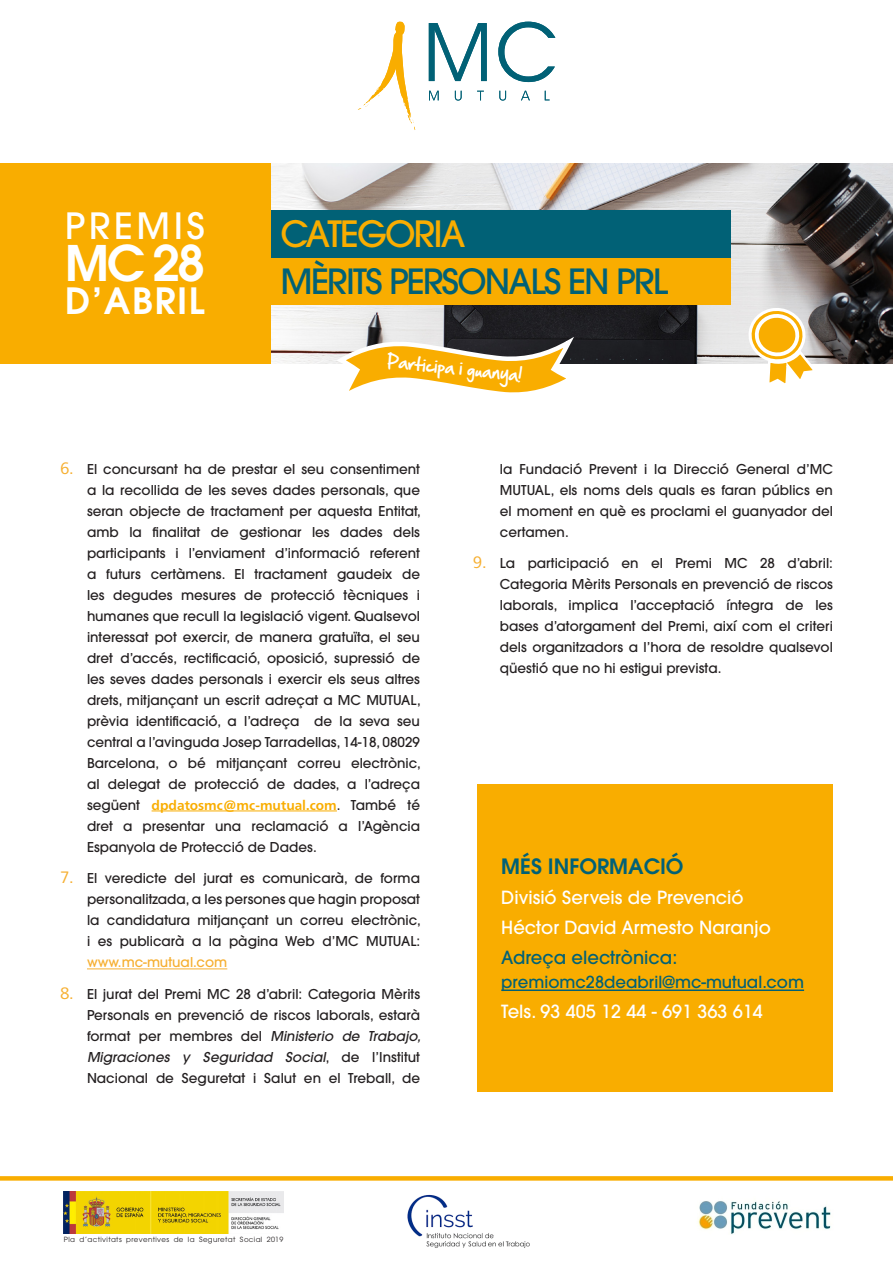
<style>
.page{position:relative;width:893px;height:1263px;background:#fff}
.page>*{position:absolute;margin:0;border:0;box-sizing:border-box;transform-origin:0 0}
.t1{font:600 48.75px "ITC Avant Garde Std";color:#fff}
.t2{font:500 36px "ITC Avant Garde Std";letter-spacing:-.05em;color:#f9ad00}
.t3{font:600 36px "ITC Avant Garde Std";letter-spacing:.045em;color:#fff}
.t4{font:500 36px "ITC Avant Garde Std";letter-spacing:.1em;color:#fff}
.t5{font:500 34.5px "ITC Avant Garde Std";letter-spacing:-.05em;color:#016176}
.Texto_normal{font:600 21px "ITC Avant Garde Std";color:#016176}
.Texto_normal-2{font:500 18px "ITC Avant Garde Std";color:#fff}
.Texto_normal-3{font:500 18px "ITC Avant Garde Std";color:#016176}
.Texto_normal-4{font:500 16.5px "ITC Avant Garde Std";color:#016176}
.t6{font:15.75px "Hand Of Sean";color:#fff}
.t7{font:500 13.5px/21px "ITC Avant Garde Std";color:#231f20;text-align:justify}
.t8{font:7.05px "ITC Avant Garde Pro";letter-spacing:.05em;color:#231f20}
.s1{font-family:"Frutiger Neue LT Pro";font-weight:400;font-size:16.5px;color:#f6af31}
.s2{font-family:"Frutiger Neue LT Pro";font-weight:700;color:#f9ad00}
.s3{color:#f6af31}
.s4{font-style:italic}
</style>
<div class="page">
<img style="left:270px;top:164px;width:623px;height:200px">
<div style="left:270px;top:258px;width:460px;height:46px;background:#f9ad00"></div>
<div style="left:270px;top:210px;width:460px;height:48px;background:#016176"></div>
<svg style="left:332px;top:336px;width:250px;height:57px"></svg>
<svg style="left:358px;top:22px;width:58px;height:108px"></svg>
<svg style="left:498px;top:22px;width:57px;height:60px"></svg>
<svg style="left:455px;top:91px;width:7px;height:10px"></svg>
<svg style="left:477px;top:91px;width:7px;height:9px"></svg>
<svg style="left:499px;top:91px;width:7px;height:10px"></svg>
<svg style="left:521px;top:91px;width:9px;height:9px"></svg>
<svg style="left:545px;top:91px;width:5px;height:9px"></svg>
<svg style="left:429px;top:23px;width:58px;height:58px"></svg>
<svg style="left:429px;top:91px;width:10px;height:9px"></svg>
<svg style="left:747px;top:306px;width:73px;height:78px"></svg>
<div style="left:0;top:163px;width:270px;height:201px;background:#f9ad00"></div>
<div style="left:0;top:1176px;width:893px;height:5px;background:#f9ad00"></div>
<img style="left:407px;top:1194px;width:123px;height:54px">
<img style="left:698px;top:1201px;width:133px;height:33px">
<img style="left:64px;top:1192px;width:220px;height:41px">
<hr style="left:152px;top:811px;width:185px;height:1px;background:#f9ad00">
<hr style="left:87px;top:969px;width:140px;height:1px;background:#f6af31">
<div style="left:477px;top:784px;width:356px;height:308px;background:#f9ad00"></div>
<hr style="left:501px;top:989px;width:303px;height:2px;background:#016176">
<h2 class="t4" style="left:65px;top:203px;width:141px">PREMIS</h2>
<h1 class="t1" style="left:65px;top:231px;width:141px">MC 28</h1>
<h2 class="t3" style="left:65px;top:278px;width:141px">D’ABRIL</h2>
<h2 class="t2" style="left:280px;top:211px;width:187px">CATEGORIA</h2>
<h3 class="t5" style="left:280px;top:259px;width:389px">MÈRITS PERSONALS EN PRL</h3>
<p class="t6" style="left:388px;top:346px;width:137px;rotate:6deg">Participa i guanya!</p>
<p class="t7" style="left:87px;top:458px;width:335px;text-indent:-27px"><span class="s1">6.</span> El concursant ha de prestar el seu consentiment a la recollida de les seves dades personals, que seran objecte de tractament per aquesta Entitat, amb la finalitat de gestionar les dades dels participants i l’enviament d’informació referent a futurs certàmens. El tractament gaudeix de les degudes mesures de protecció tècniques i humanes que recull la legislació vigent. Qualsevol interessat pot exercir, de manera gratuïta, el seu dret d’accés, rectificació, oposició, supressió de les seves dades personals i exercir els seus altres drets, mitjançant un escrit adreçat a MC MUTUAL, prèvia identificació, a l’adreça de la seva seu central a l’avinguda Josep Tarradellas, 14-18, 08029<br>Barcelona, o bé mitjançant correu electrònic, al delegat de protecció de dades, a l’adreça següent <span class="s2">dpdatosmc@mc-mutual.com</span>. També té dret a presentar una reclamació a l’Agència Espanyola de Protecció de Dades.</p>
<p class="t7" style="left:87px;top:867px;width:335px;text-indent:-27px"><span class="s1">7.</span> El veredicte del jurat es comunicarà, de forma personalitzada, a les persones que hagin proposat la candidatura mitjançant un correu electrònic, i es publicarà a la pàgina Web d’MC MUTUAL: <span class="s3">www.mc-mutual.com</span></p>
<p class="t7" style="left:87px;top:983px;width:338px;text-align:left;text-indent:-27px"><span class="s1">8.</span> El jurat del Premi MC 28 d’abril: Categoria Mèrits Personals en prevenció de riscos laborals, estarà fo r m a t p e r m e m b res d e l <span class="s4">Ministerio de Trabajo, Migraciones y Seguridad Social</span>, d e l ’ I n s t i t u t Nacional de Seguretat i Salut en el Treball, de</p>
<p class="t7" style="left:500px;top:458px;width:335px">la Fundació Prevent i la Direcció General d’MC MUTUAL, els noms dels quals es faran públics en el moment en què es proclami el guanyador del certamen.</p>
<p class="t7" style="left:500px;top:552px;width:335px;text-indent:-27px"><span class="s1">9.</span> La participació en el Premi MC 28 d’abril:<br>Categoria Mèrits Personals en prevenció de riscos laborals, implica l’acceptació íntegra de les bases d’atorgament del Premi, així com el criteri dels organitzadors a l’hora de resoldre qualsevol qüestió que no hi estigui prevista.</p>
<p class="Texto_normal" style="left:501px;top:852px;width:184px">MÉS INFORMACIÓ</p>
<p class="Texto_normal-2" style="left:501px;top:886px;width:244px">Divisió Serveis de Prevenció</p>
<p class="Texto_normal-2" style="left:501px;top:916px;width:271px">Héctor David Armesto Naranjo</p>
<p class="Texto_normal-3" style="left:501px;top:946px;width:177px">Adreça electrònica:</p>
<p class="Texto_normal-4" style="left:501px;top:971px;width:304px">premiomc28deabril@mc-mutual.com</p>
<p class="Texto_normal-2" style="left:501px;top:1000px;width:263px">Tels. 93 405 12 44 - 691 363 614</p>
<p class="t8" style="left:64px;top:1235px;width:221px">Pla d’activitats preventives de la Seguretat Social 2019</p>
</div>
